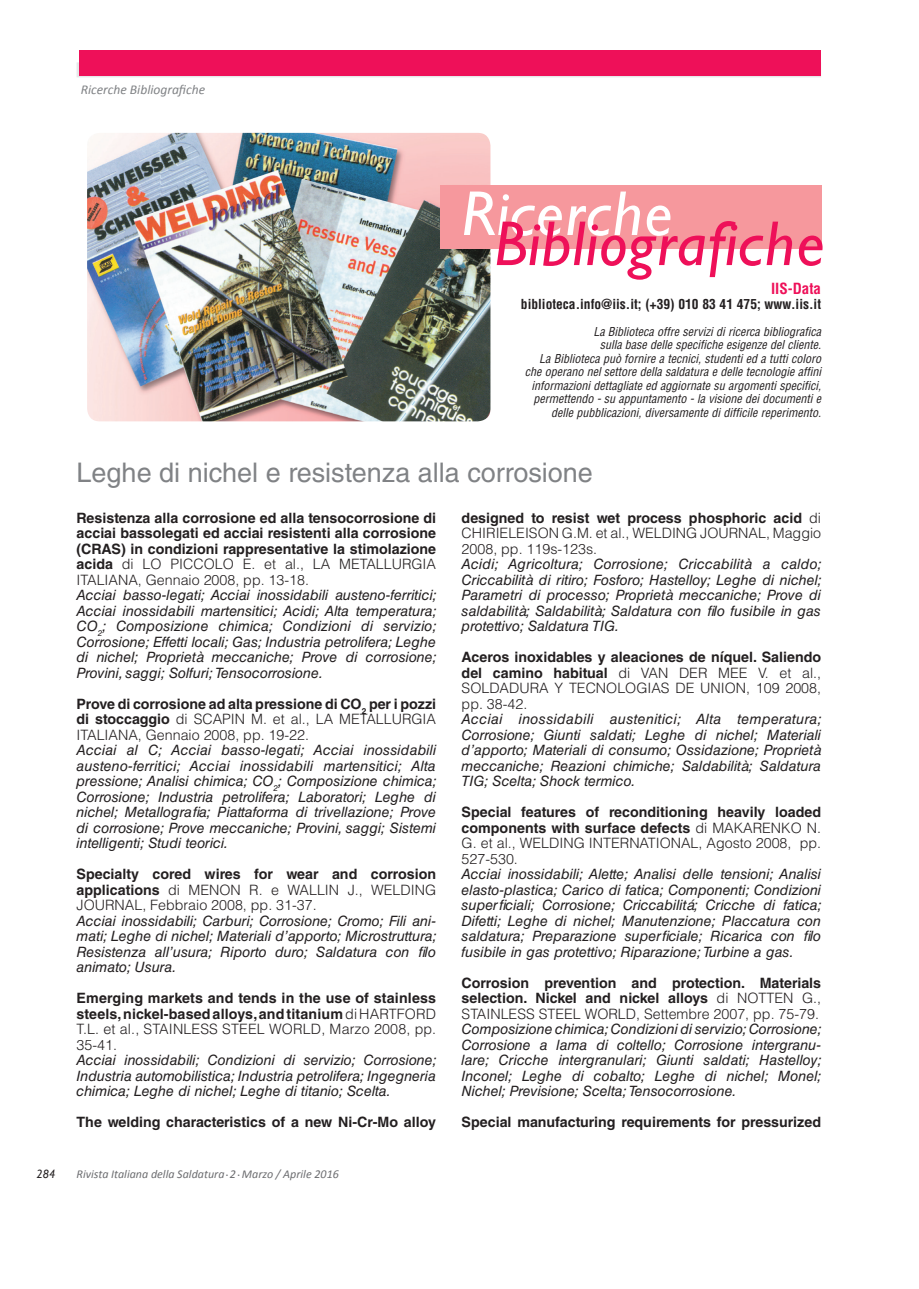
<style>
.page{position:relative;width:919px;height:1289px;background:#fff}
.page>*{position:absolute;margin:0;border:0;box-sizing:border-box;transform-origin:0 0}
.TITOLO_SCIENZA_E_TEC{font:27px "Helvetica LT Std";color:#808285}
.Rubrica-Qualifica_fi{font:700 condensed 15px "Helvetica LT Std";color:#ee1059}
.Rubrica-Qualifica_fi-2{font:italic 14.25px/15.5px "Helvetica LT Std";color:#231f20;text-align:justify}
.Rubrica-Qualifica_fi-3{font:700 14.25px/15.5px "Helvetica LT Std";color:#231f20;text-align:justify}
.Rubrica-Qualifica_fi-4{font:300 14.25px/15.5px "Helvetica LT Std";color:#231f20;text-align:justify}
.Rubrica-Qualifica_fi-5{font:700 condensed 13.5px "Helvetica LT Std";color:#231f20}
.t1{font:italic 13.5px "Calibri";color:#808285}
.Rubrica-Qualifica_fi-6{font:italic condensed 12px/13.5px "Helvetica LT Std";color:#231f20;text-align:right}
.t2{font:italic 12px "Calibri";color:#6c6d70}
.t3{font:italic 12px "Gill Sans";color:#231f20}
.t4{font:4.5px "Agency FB";color:#6c6d70}
.s1{font-weight:300}
.s2{font-weight:700}
.s3{font-family:"Calibri";font-style:italic;font-size:12px}
</style>
<div class="page">
<div style="left:77px;top:62px;width:744px;height:15px;background:#e6e7e9"></div>
<img style="left:88px;top:133px;width:402px;height:288px">
<div style="left:77px;top:122px;width:424px;height:310px;border:10px solid #fff;border-radius:18px"></div>
<div style="left:79px;top:50px;width:742px;height:26px;background:#ee1059"></div>
<div style="left:440px;top:185px;width:381px;height:63px;background:#f6989d"></div>
<svg style="left:464px;top:191px;width:328px;height:89px"></svg>
<svg style="left:798px;top:235px;width:24px;height:31px"></svg>
<p class="t1" style="left:81px;top:81px;width:126px">Ricerche Bibliografiche</p>
<p class="t3" style="left:37px;top:1167px;width:20px">284</p>
<p class="Rubrica-Qualifica_fi" style="left:771px;top:279px;width:52px">IIS-Data</p>
<p class="Rubrica-Qualifica_fi-5" style="left:521px;top:295px;width:302px">biblioteca.info@iis.it; (+39) 010 83 41 475; www.iis.it</p>
<p class="Rubrica-Qualifica_fi-6" style="left:593px;top:325px;width:229px">La Biblioteca offre servizi di ricerca bibliografica</p>
<p class="Rubrica-Qualifica_fi-6" style="left:599px;top:338px;width:223px">sulla base delle specifiche esigenze del cliente.</p>
<p class="Rubrica-Qualifica_fi-6" style="left:524px;top:352px;width:298px">La Biblioteca può fornire a tecnici, studenti ed a tutti coloro che operano nel settore della saldatura e delle tecnologie affini informazioni dettagliate ed aggiornate su argomenti specifici, permettendo - su appuntamento - la visione dei documenti e delle pubblicazioni, diversamente di difficile reperimento.</p>
<p class="TITOLO_SCIENZA_E_TEC" style="left:77px;top:457px;width:518px">Leghe di nichel e resistenza alla corrosione</p>
<p class="Rubrica-Qualifica_fi-3" style="left:77px;top:510px;width:361px">Resistenza alla corrosione ed alla tensocorrosione di acciai bassolegati ed acciai resistenti alla corrosione (CRAS) in condizioni rappresentative la stimolazione acida <span class="s1">di LO PICCOLO E. et al., LA METALLURGIA ITALIANA, Gennaio 2008, pp. 13-18.</span></p>
<p class="Rubrica-Qualifica_fi-2" style="left:77px;top:587px;width:362px">Acciai basso-legati; Acciai inossidabili austeno-ferritici; Acciai inossidabili martensitici; Acidi; Alta temperatura; CO<sub>2</sub>; Composizione chimica; Condizioni di servizio; Corrosione; Effetti locali; Gas; Industria petrolifera; Leghe di nichel; Proprietà meccaniche; Prove di corrosione; Provini, saggi; Solfuri; Tensocorrosione.</p>
<p class="Rubrica-Qualifica_fi-4" style="left:77px;top:696px;width:361px"><span class="s2">Prove di corrosione ad alta pressione di CO</span><sub>2</sub> <span class="s2">per i pozzi di stoccaggio</span> di SCAPIN M. et al., LA METALLURGIA ITALIANA, Gennaio 2008, pp. 19-22.</p>
<p class="Rubrica-Qualifica_fi-2" style="left:77px;top:742px;width:362px">Acciai al C; Acciai basso-legati; Acciai inossidabili austeno-ferritici; Acciai inossidabili martensitici; Alta pressione; Analisi chimica; CO<sub>2</sub>; Composizione chimica; Corrosione; Industria petrolifera; Laboratori; Leghe di nichel; Metallografia; Piattaforma di trivellazione; Prove di corrosione; Prove meccaniche; Provini, saggi; Sistemi intelligenti; Studi teorici.</p>
<p class="Rubrica-Qualifica_fi-4" style="left:77px;top:866px;width:361px"><span class="s2">Specialty cored wires for wear and corrosion applications</span> di MENON R. e WALLIN J., WELDING JOURNAL, Febbraio 2008, pp. 31-37.</p>
<p class="Rubrica-Qualifica_fi-2" style="left:77px;top:913px;width:361px">Acciai inossidabili; Carburi; Corrosione; Cromo; Fili ani&shy;mati; Leghe di nichel; Materiali d’apporto; Microstruttura; Resistenza all’usura; Riporto duro; Saldatura con filo animato; Usura.</p>
<p class="Rubrica-Qualifica_fi-3" style="left:77px;top:990px;width:361px">Emerging markets and tends in the use of stainless steels, nickel-based alloys, and titanium<span class="s1">di HARTFORD T.L. et al., STAINLESS STEEL WORLD, Marzo 2008, pp.<br>35-41.</span></p>
<p class="Rubrica-Qualifica_fi-2" style="left:77px;top:1052px;width:361px">Acciai inossidabili; Condizioni di servizio; Corrosione; Industria automobilistica; Industria petrolifera; Ingegneria chimica; Leghe di nichel; Leghe di titanio; Scelta.</p>
<p class="Rubrica-Qualifica_fi-3" style="left:77px;top:1114px;width:361px">The welding characteristics of a new Ni-Cr-Mo alloy</p>
<p class="t2" style="left:77px;top:1166px;width:149px">Rivista Italiana della Saldatura</p>
<p class="t4" style="left:226px;top:1172px;width:15px">•<span class="s3">2</span>•</p>
<p class="t2" style="left:242px;top:1166px;width:99px">Marzo / Aprile 2016</p>
<p class="Rubrica-Qualifica_fi-4" style="left:461px;top:510px;width:361px"><span class="s2">designed to resist wet process phosphoric acid</span> di CHIRIELEISON G.M. et al., WELDING JOURNAL, Maggio 2008, pp. 119s-123s.</p>
<p class="Rubrica-Qualifica_fi-2" style="left:461px;top:556px;width:362px">Acidi; Agricoltura; Corrosione; Criccabilità a caldo; Criccabilità di ritiro; Fosforo; Hastelloy; Leghe di nichel; Parametri di processo; Proprietà meccaniche; Prove di saldabilità; Saldabilità; Saldatura con filo fusibile in gas protettivo; Saldatura TIG.</p>
<p class="Rubrica-Qualifica_fi-4" style="left:461px;top:649px;width:361px"><span class="s2">Aceros inoxidables y aleaciones de níquel. Saliendo del camino habitual</span> di VAN DER MEE V. et al., SOLDADURA Y TECNOLOGIAS DE UNION, 109 2008, pp. 38-42.</p>
<p class="Rubrica-Qualifica_fi-2" style="left:461px;top:711px;width:361px">Acciai inossidabili austenitici; Alta temperatura; Corrosione; Giunti saldati; Leghe di nichel; Materiali d’apporto; Materiali di consumo; Ossidazione; Proprietà meccaniche; Reazioni chimiche; Saldabilità; Saldatura TIG; Scelta; Shock termico.</p>
<p class="Rubrica-Qualifica_fi-3" style="left:461px;top:804px;width:361px">Special features of reconditioning heavily loaded components with surface defects <span class="s1">di MAKARENKO N.<br>G. et al., WELDING INTERNATIONAL, Agosto 2008, pp.<br>527-530.</span></p>
<p class="Rubrica-Qualifica_fi-2" style="left:461px;top:866px;width:361px">Acciai inossidabili; Alette; Analisi delle tensioni; Analisi elasto-plastica; Carico di fatica; Componenti; Condizioni superficiali; Corrosione; Criccabilitá; Cricche di fatica; Difetti; Leghe di nichel; Manutenzione; Placcatura con saldatura; Preparazione superficiale; Ricarica con filo fusibile in gas protettivo; Riparazione; Turbine a gas.</p>
<p class="Rubrica-Qualifica_fi-3" style="left:461px;top:974px;width:361px">Corrosion prevention and protection. Materials selection. Nickel and nickel alloys <span class="s1">di NOTTEN G., STAINLESS STEEL WORLD, Settembre 2007, pp. 75-79.</span></p>
<p class="Rubrica-Qualifica_fi-2" style="left:461px;top:1021px;width:362px">Composizione chimica; Condizioni di servizio; Corrosione; Corrosione a lama di coltello; Corrosione intergranu&shy;lare; Cricche intergranulari; Giunti saldati; Hastelloy; Inconel; Leghe di cobalto; Leghe di nichel; Monel; Nichel; Previsione; Scelta; Tensocorrosione.</p>
<p class="Rubrica-Qualifica_fi-3" style="left:461px;top:1114px;width:361px">Special manufacturing requirements for pressurized</p>
</div>
